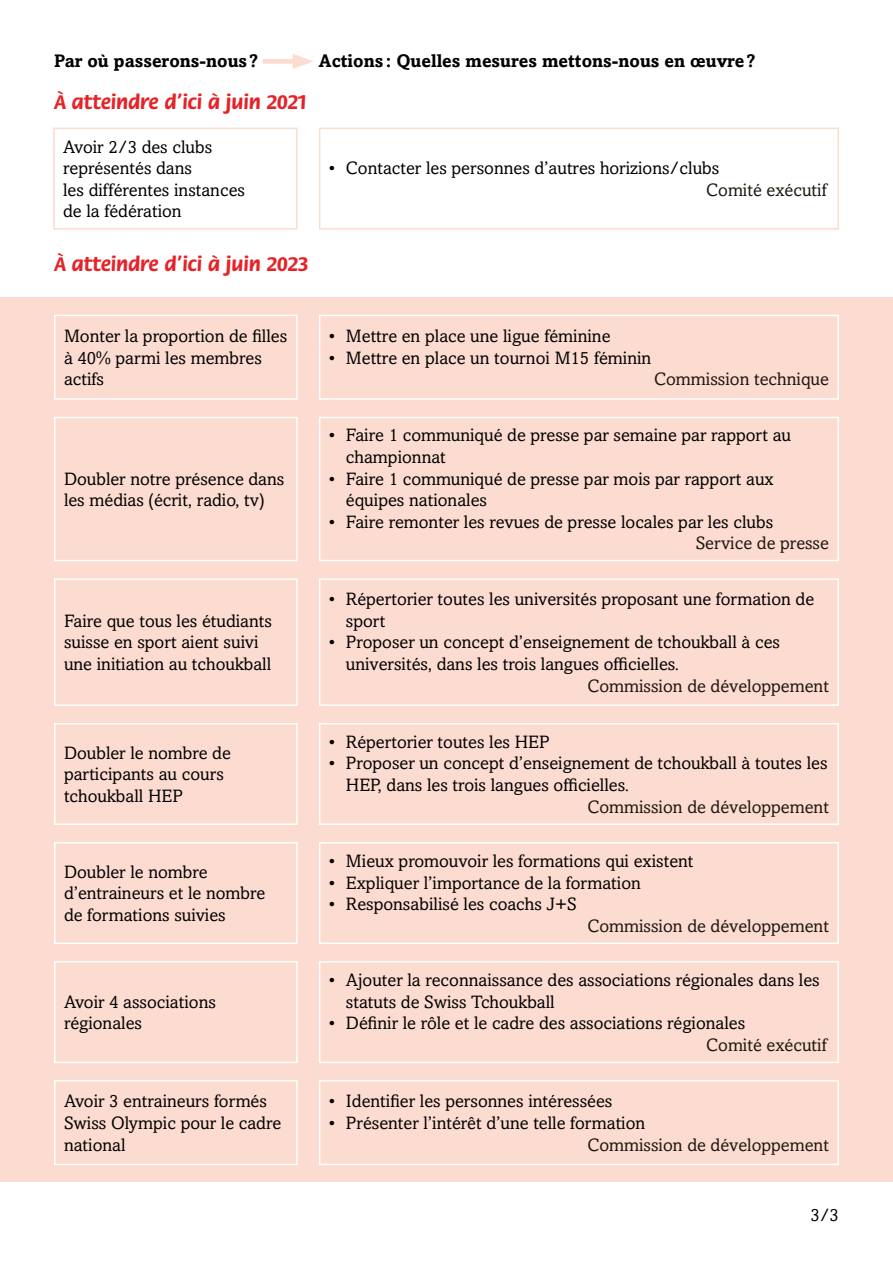
<style>
.page{position:relative;width:893px;height:1263px;background:#fff}
.page>*{position:absolute;margin:0;border:0;box-sizing:border-box;transform-origin:0 0}
.Paragraph_Subtitle{font:700 21px "Flora Std";color:#e52328}
.t1{font:18px/21.6px "Amasis MT Std";color:#000}
.Responsable{font:18px "Amasis MT Std";color:#1d160f}
.t2{font:700 18px "Amasis MT Std";color:#000}
</style>
<div class="page">
<div style="left:0;top:298px;width:893px;height:884px;background:#fcdbd0"></div>
<div style="left:54px;top:315px;width:244px;height:85px;border:2px solid #fff"></div>
<div style="left:54px;top:417px;width:244px;height:144px;border:2px solid #fff"></div>
<div style="left:54px;top:578px;width:244px;height:128px;border:2px solid #fff"></div>
<div style="left:319px;top:315px;width:520px;height:85px;border:2px solid #fff"></div>
<div style="left:319px;top:417px;width:520px;height:144px;border:2px solid #fff"></div>
<div style="left:54px;top:723px;width:244px;height:102px;border:2px solid #fff"></div>
<div style="left:54px;top:961px;width:244px;height:102px;border:2px solid #fff"></div>
<div style="left:54px;top:1080px;width:244px;height:85px;border:2px solid #fff"></div>
<div style="left:319px;top:578px;width:520px;height:128px;border:2px solid #fff"></div>
<div style="left:319px;top:723px;width:520px;height:102px;border:2px solid #fff"></div>
<div style="left:319px;top:842px;width:520px;height:102px;border:2px solid #fff"></div>
<div style="left:54px;top:842px;width:244px;height:102px;border:2px solid #fff"></div>
<div style="left:319px;top:961px;width:520px;height:102px;border:2px solid #fff"></div>
<div style="left:319px;top:1080px;width:520px;height:85px;border:2px solid #fff"></div>
<div style="left:53px;top:128px;width:245px;height:102px;border:2px solid #fcdbd0"></div>
<div style="left:319px;top:128px;width:520px;height:102px;border:2px solid #fcdbd0"></div>
<div style="left:263px;top:59px;width:38px;height:5px;background:#fcdbd0"></div>
<svg style="left:293px;top:54px;width:20px;height:15px"></svg>
<p class="t2" style="left:54px;top:49px;width:206px">Par où passerons-nous ?</p>
<p class="Paragraph_Subtitle" style="left:54px;top:91px;width:255px">À atteindre d’ici à juin 2021</p>
<p class="t1" style="left:63px;top:136px;width:183px">Avoir 2/3 des clubs représentés dans<br>les différentes instances de la fédération</p>
<p class="t2" style="left:319px;top:49px;width:438px">Actions : Quelles mesures mettons-nous en œuvre?</p>
<p class="t1" style="left:329px;top:157px;width:392px">• Contacter les personnes d’autres horizions/clubs</p>
<p class="Responsable" style="left:706px;top:179px;width:122px">Comité exécutif</p>
<p class="Paragraph_Subtitle" style="left:54px;top:252px;width:256px">À atteindre d’ici à juin 2023</p>
<p class="t1" style="left:64px;top:325px;width:225px">Monter la proportion de filles à 40% parmi les membres actifs</p>
<p class="t1" style="left:64px;top:468px;width:222px">Doubler notre présence dans les médias (écrit, radio, tv)</p>
<p class="t1" style="left:64px;top:610px;width:209px">Faire que tous les étudiants suisse en sport aient suivi une initiation au tchoukball</p>
<p class="t1" style="left:64px;top:742px;width:168px">Doubler le nombre de participants au cours tchoukball HEP</p>
<p class="t1" style="left:64px;top:861px;width:203px">Doubler le nombre d’entraineurs et le nombre de formations suivies</p>
<p class="t1" style="left:64px;top:991px;width:153px">Avoir 4 associations régionales</p>
<p class="t1" style="left:64px;top:1090px;width:219px">Avoir 3 entraineurs formés<br>Swiss Olympic pour le cadre national</p>
<p class="t1" style="left:329px;top:325px;width:283px">• Mettre en place une ligue féminine</p>
<p class="t1" style="left:329px;top:347px;width:324px">• Mettre en place un tournoi M15 féminin</p>
<p class="Responsable" style="left:654px;top:369px;width:176px">Commission technique</p>
<p class="t1" style="left:346px;top:424px;width:447px;text-indent:-17px">• Faire 1 communiqué de presse par semaine par rapport au championnat</p>
<p class="t1" style="left:346px;top:468px;width:429px;text-indent:-17px">• Faire 1 communiqué de presse par mois par rapport aux équipes nationales</p>
<p class="t1" style="left:329px;top:511px;width:446px">• Faire remonter les revues de presse locales par les clubs</p>
<p class="Responsable" style="left:696px;top:533px;width:135px">Service de presse</p>
<p class="t1" style="left:346px;top:588px;width:470px;text-indent:-17px">• Répertorier toutes les universités proposant une formation de sport</p>
<p class="t1" style="left:346px;top:631px;width:436px;text-indent:-17px">• Proposer un concept d’enseignement de tchoukball à ces universités, dans les trois langues officielles.</p>
<p class="Responsable" style="left:587px;top:675px;width:243px">Commission de développement</p>
<p class="t1" style="left:329px;top:731px;width:222px">• Répertorier toutes les HEP</p>
<p class="t1" style="left:346px;top:752px;width:483px;text-indent:-17px">• Proposer un concept d’enseignement de tchoukball à toutes les<br>HEP, dans les trois langues officielles.</p>
<p class="Responsable" style="left:587px;top:796px;width:243px">Commission de développement</p>
<p class="t1" style="left:329px;top:850px;width:366px">• Mieux promouvoir les formations qui existent</p>
<p class="t1" style="left:329px;top:872px;width:313px">• Expliquer l’importance de la formation</p>
<p class="t1" style="left:329px;top:893px;width:249px">• Responsabilisé les coachs J+S</p>
<p class="Responsable" style="left:587px;top:915px;width:243px">Commission de développement</p>
<p class="t1" style="left:346px;top:969px;width:475px;text-indent:-17px">• Ajouter la reconnaissance des associations régionales dans les statuts de Swiss Tchoukball</p>
<p class="t1" style="left:329px;top:1012px;width:418px">• Définir le rôle et le cadre des associations régionales</p>
<p class="Responsable" style="left:706px;top:1034px;width:122px">Comité exécutif</p>
<p class="t1" style="left:329px;top:1090px;width:285px">• Identifier les personnes intéressées</p>
<p class="t1" style="left:329px;top:1112px;width:318px">• Présenter l’intérêt d’une telle formation</p>
<p class="Responsable" style="left:587px;top:1134px;width:243px">Commission de développement</p>
<p class="t1" style="left:810px;top:1204px;width:30px">3/3</p>
</div>
